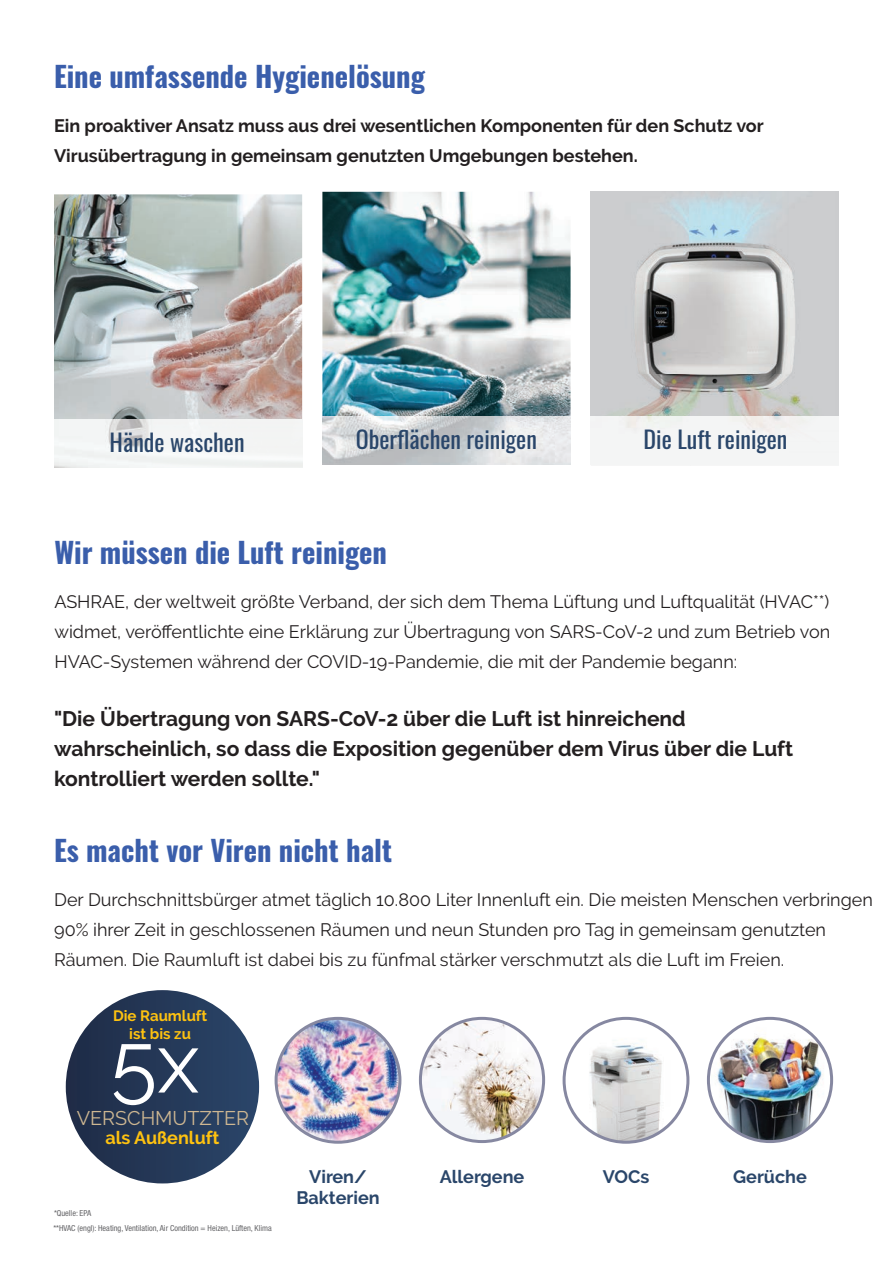
<style>
.page{position:relative;width:893px;height:1263px;background:#fff}
.page>*{position:absolute;margin:0;border:0;box-sizing:border-box;transform-origin:0 0}
.t1{font:84.75px "Raleway";color:#fff}
.t2{font:700 28.5px "Oswald";color:#3a5eab}
.t3{font:24px "Oswald";color:#2a466a}
.t4{font:700 21px/30px "Raleway";color:#231f20}
.t5{font:19.8px "Raleway";color:#ceb792}
.t6{font:18px/30px "Raleway";color:#231f20}
.t7{font:700 18px/30px "Raleway";color:#231f20}
.t8{font:700 18px/21px "Raleway";color:#2a466a;text-align:center}
.t9{font:700 18px "Raleway";color:#fec210}
.t10{font:700 15px/18px "Raleway";color:#fec210;text-align:center}
.t11{font:condensed 8.25px "Helvetica Neue LTW1 G";color:#636366}
</style>
<div class="page">
<img style="left:322px;top:192px;width:249px;height:225px">
<img style="left:54px;top:194px;width:248px;height:226px">
<img style="left:591px;top:192px;width:248px;height:225px">
<img style="left:322px;top:417px;width:249px;height:48px">
<img style="left:54px;top:420px;width:248px;height:47px">
<img style="left:275px;top:1017px;width:126px;height:127px">
<svg style="left:419px;top:1017px;width:126px;height:126px"></svg>
<svg style="left:563px;top:1017px;width:126px;height:127px"></svg>
<img style="left:707px;top:1017px;width:126px;height:126px">
<div style="left:66px;top:990px;width:193px;height:193px;background:linear-gradient(to right,#1f2b46,#2b466a);border-radius:97px"></div>
<h2 class="t2" style="left:54px;top:51px;width:372px">Eine umfassende Hygienelösung</h2>
<p class="t7" style="left:54px;top:110px;width:711px">Ein proaktiver Ansatz muss aus drei wesentlichen Komponenten für den Schutz vor<br>Virusübertragung in gemeinsam genutzten Umgebungen bestehen.</p>
<h3 class="t3" style="left:110px;top:421px;width:136px">Hände waschen</h3>
<h3 class="t3" style="left:356px;top:418px;width:183px">Oberflächen reinigen</h3>
<h3 class="t3" style="left:644px;top:418px;width:145px">Die Luft reinigen</h3>
<h2 class="t2" style="left:54px;top:527px;width:334px">Wir müssen die Luft reinigen</h2>
<p class="t6" style="left:54px;top:586px;width:777px;text-align:justify">ASHRAE, der weltweit größte Verband, der sich dem Thema Lüftung und Luftqualität (HVAC**) widmet, veröffentlichte eine Erklärung zur Übertragung von SARS-CoV-2 und zum Betrieb von HVAC-Systemen während der COVID-19-Pandemie, die mit der Pandemie begann:</p>
<p class="t4" style="left:54px;top:704px;width:741px">"Die Übertragung von SARS-CoV-2 über die Luft ist hinreichend wahrscheinlich, so dass die Exposition gegenüber dem Virus über die Luft kontrolliert werden sollte."</p>
<h2 class="t2" style="left:54px;top:825px;width:340px">Es macht vor Viren nicht halt</h2>
<p class="t6" style="left:54px;top:884px;width:820px">Der Durchschnittsbürger atmet täglich 10.800 Liter Innenluft ein. Die meisten Menschen verbringen<br>90% ihrer Zeit in geschlossenen Räumen und neun Stunden pro Tag in gemeinsam genutzten<br>Räumen. Die Raumluft ist dabei bis zu fünfmal stärker verschmutzt als die Luft im Freien.</p>
<p class="t10" style="left:113px;top:1006px;width:96px">Die Raumluft ist bis zu</p>
<h1 class="t1" style="left:111px;top:1013px;width:90px">5x</h1>
<p class="t9" style="left:106px;top:1127px;width:115px">als Außenluft</p>
<p class="t5" style="left:77px;top:1106px;width:174px">VERSCHMUTZTER</p>
<p class="t11" style="left:54px;top:1208px;width:39px">*Quelle: EPA</p>
<p class="t11" style="left:53px;top:1223px;width:220px">**HVAC (engl): Heating, Ventilation, Air Condition = Heizen, Lüften, Klima</p>
<p class="t8" style="left:296px;top:1166px;width:85px">Viren/<br>Bakterien</p>
<p class="t8" style="left:440px;top:1166px;width:86px">Allergene</p>
<p class="t8" style="left:603px;top:1166px;width:48px">VOCs</p>
<p class="t8" style="left:733px;top:1166px;width:75px">Gerüche</p>
</div>
